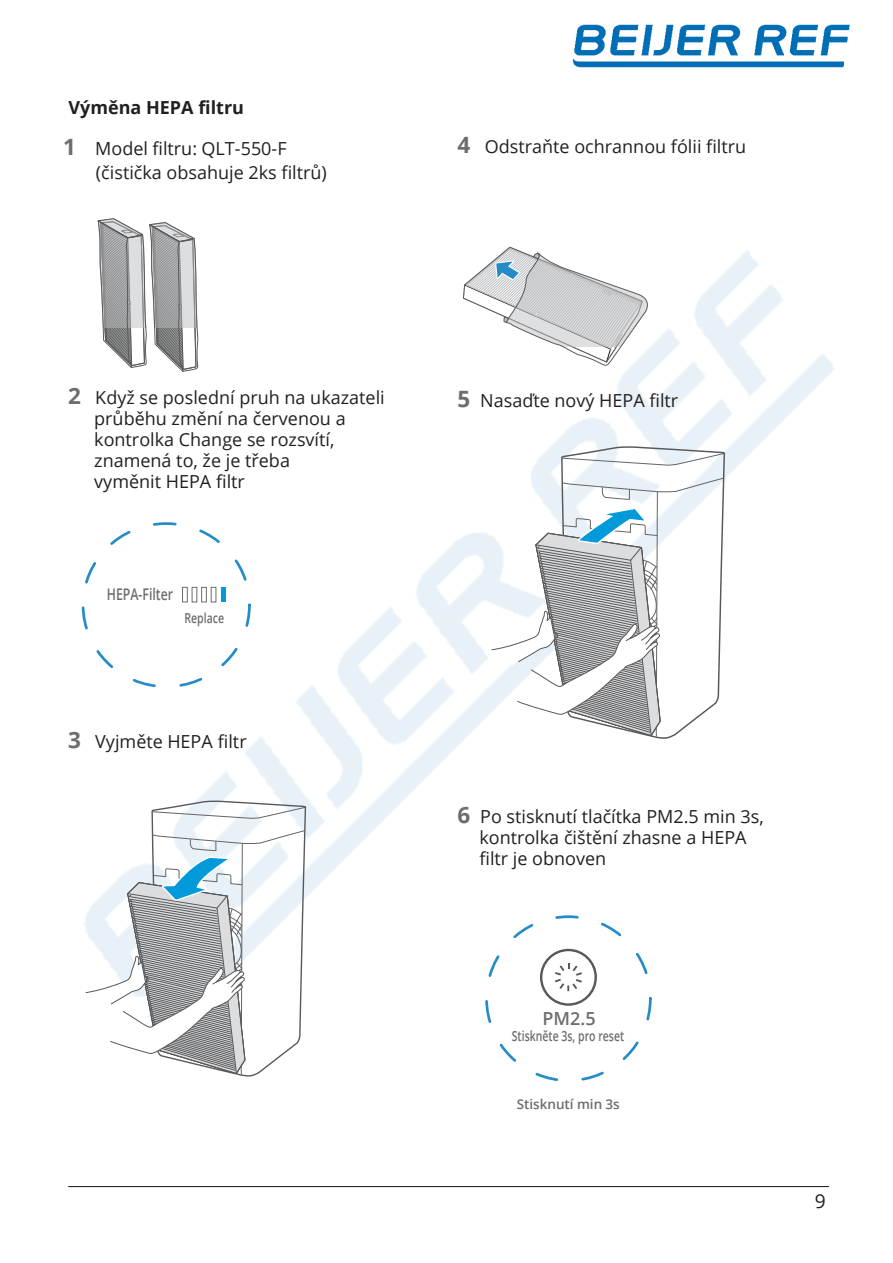
<style>
.page{position:relative;width:893px;height:1263px;background:#fff}
.page>*{position:absolute;margin:0;border:0;box-sizing:border-box;transform-origin:0 0}
.t1{font:19.2px "Open Sans";color:#231f20}
.t2{font:18px/21px "Open Sans";color:#231f20}
.t3{font:700 18px "Open Sans";color:#231f20}
.t4{font:600 18px "Open Sans";color:#6c6d70}
.t5{font:600 16.05px "Open Sans";color:#6c6d70;scale:.77 1}
.t6{font:600 13.95px "Open Sans";color:#6c6d70;scale:.75 1}
.t7{font:600 13.8px "Open Sans";color:#6c6d70;scale:.77 1}
.t8{font:600 13.5px "Open Sans";color:#6c6d70}
.s1{font-weight:700;font-size:22.5px;color:#6c6f71}
.s2{font-weight:700;font-size:22.5px;color:#6c6d70}
</style>
<div class="page">
<img style="left:572px;top:24px;width:278px;height:44px">
<img style="left:81px;top:250px;width:753px;height:828px">
<hr style="left:68px;top:1186px;width:761px;height:1px;background:#231f20">
<svg style="left:97px;top:218px;width:102px;height:154px"></svg>
<div style="left:211px;top:587px;width:5px;height:15px;border:1px solid #6d6e71"></div>
<hr style="left:221px;top:587px;width:4px;height:15px;background:#0099da">
<div style="left:201px;top:587px;width:6px;height:15px;border:1px solid #6d6e71"></div>
<div style="left:192px;top:587px;width:5px;height:15px;border:1px solid #6d6e71"></div>
<div style="left:182px;top:587px;width:6px;height:15px;border:1px solid #6d6e71"></div>
<svg style="left:85px;top:801px;width:222px;height:277px"></svg>
<svg style="left:462px;top:246px;width:188px;height:122px"></svg>
<svg style="left:562px;top:447px;width:164px;height:292px"></svg>
<svg style="left:491px;top:478px;width:232px;height:276px"></svg>
<svg style="left:540px;top:949px;width:57px;height:57px"></svg>
<p class="t3" style="left:68px;top:95px;width:177px">Výměna HEPA filtru</p>
<p class="t2" style="left:96px;top:137px;width:232px;line-height:23.5px;text-indent:-33px"><span class="s1">1</span> Model filtru: QLT-550-F (čistička obsahuje 2ks filtrů)</p>
<p class="t2" style="left:458px;top:136px;width:290px"><span class="s2">4</span> Odstraňte ochrannou fólii filtru</p>
<p class="t2" style="left:94px;top:386px;width:292px;text-indent:-26px"><span class="s2">2</span> Když se poslední pruh na ukazateli průběhu změní na červenou a kontrolka Change se rozsvítí, znamená to, že je třeba<br>vyměnit HEPA filtr</p>
<p class="t5" style="left:107px;top:584px;width:88px">HEPA-Filter</p>
<p class="t7" style="left:184px;top:609px;width:53px">Replace</p>
<p class="t2" style="left:68px;top:731px;width:180px"><span class="s2">3</span> Vyjměte HEPA filtr</p>
<p class="t2" style="left:458px;top:390px;width:222px"><span class="s2">5</span> Nasaďte nový HEPA filtr</p>
<p class="t2" style="left:479px;top:806px;width:286px;text-indent:-22px"><span class="s2">6</span> Po stisknutí tlačítka PM2.5 min 3s, kontrolka čištění zhasne a HEPA filtr je obnoven</p>
<p class="t4" style="left:542px;top:1006px;width:55px">PM2.5</p>
<p class="t6" style="left:512px;top:1027px;width:151px">Stiskněte 3s, pro reset</p>
<p class="t8" style="left:517px;top:1095px;width:105px">Stisknutí min 3s</p>
<p class="t1" style="left:815px;top:1188px;width:12px">9</p>
</div>
